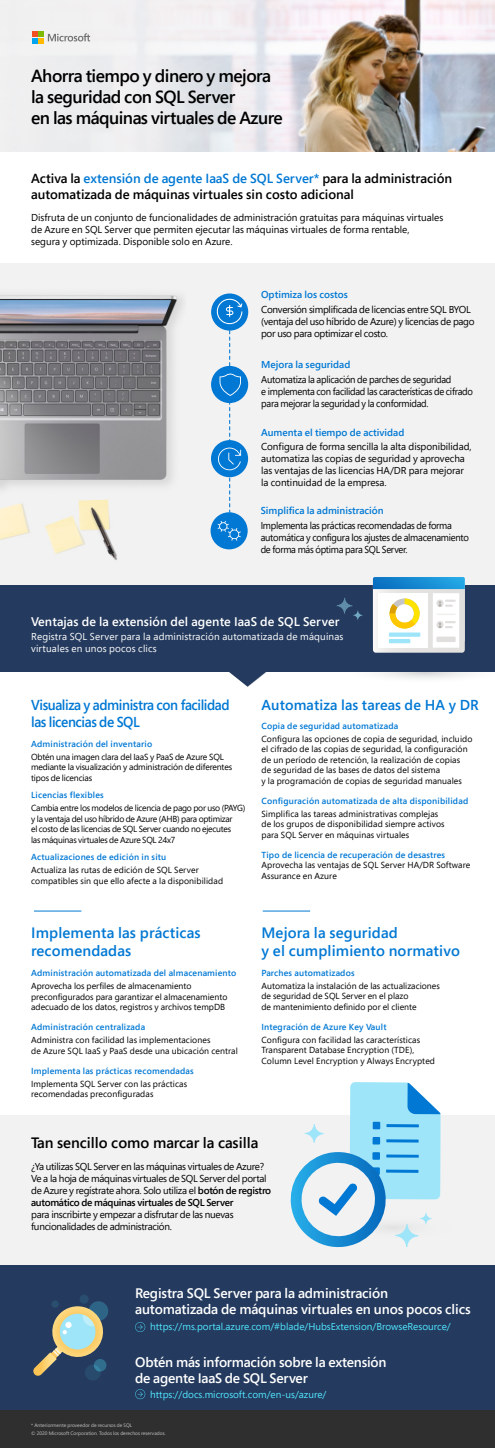
<style>
.page{position:relative;width:495px;height:1448px;background:#fff}
.page>*{position:absolute;margin:0;border:0;box-sizing:border-box;transform-origin:0 0}
.t1{font:600 17.5px/21px "Segoe Pro";letter-spacing:-.03em;color:#000}
.t2{font:600 15px/18px "Segoe Pro";letter-spacing:.01em;color:#0078d4}
.t3{font:600 15px "Segoe Pro";color:#000}
.t4{font:600 14.38px/17.2px "Segoe Pro";letter-spacing:-.03em;color:#0078d4;scale:.95 1}
.t5{font:600 14.38px "Segoe Pro";letter-spacing:.01em;color:#0078d4}
.t6{font:600 13.75px/16.5px "Segoe Pro";letter-spacing:-.01em;color:#fff}
.t7{font:600 13.12px/15.8px "Segoe Pro";color:#000}
.t8{font:600 12.5px "Segoe Pro";letter-spacing:.01em;color:#fff}
.t9{font:10px/12px "Segoe Pro";letter-spacing:-.03em;color:#000}
.t10{font:10px/12px "Segoe Pro";letter-spacing:-.03em;color:#000;scale:.95 1}
.t11{font:10px/12px "Segoe Pro";color:#000}
.t12{font:10px/12px "Segoe Pro";letter-spacing:-.005em;color:#000}
.t13{font:10px "Segoe Pro";color:#50e6ff}
.t14{font:600 10px "Segoe Pro";color:#0078d4}
.t15{font:10px/12px "Segoe Pro";letter-spacing:.015em;color:#fff}
.t16{font:8.75px/10.5px "Segoe Pro";letter-spacing:.01em;color:#000}
.t17{font:600 8.75px "Segoe Pro";letter-spacing:.02em;color:#0078d4}
.t18{font:8.75px/10.5px "Segoe Pro";letter-spacing:-.03em;color:#000}
.t19{font:8.75px/10.5px "Segoe Pro";letter-spacing:-.02em;color:#000}
.t20{font:5px/8.5px "Segoe Pro";color:#c4c4c4}
.s1{color:#0078d4}
.s2{font-weight:600}
</style>
<div class="page">
<img style="left:374px;top:0;width:121px;height:152px">
<svg style="left:0;top:0;width:374px;height:152px"></svg>
<svg style="left:32px;top:31px;width:58px;height:13px"></svg>
<div style="left:0;top:1264px;width:495px;height:172px;background:#243a5e"></div>
<svg style="left:89px;top:1301px;width:19px;height:19px"></svg>
<div style="left:51px;top:1300px;width:8px;height:7px;background:#294e70;border-radius:50%"></div>
<div style="left:80px;top:1294px;width:9px;height:9px;background:#294e70;border-radius:50%"></div>
<div style="left:85px;top:1364px;width:16px;height:16px;background:#284a6d;border-radius:50%"></div>
<svg style="left:33px;top:1306px;width:74px;height:70px"></svg>
<svg style="left:135px;top:1389px;width:10px;height:10px"></svg>
<svg style="left:135px;top:1322px;width:10px;height:10px"></svg>
<div style="left:0;top:1410px;width:495px;height:38px;background:#2f2f2f"></div>
<div style="left:0;top:1115px;width:495px;height:149px;background:#f2f2f2"></div>
<svg style="left:290px;top:1082px;width:151px;height:166px"></svg>
<div style="left:0;top:263px;width:495px;height:322px;background:#f2f2f2"></div>
<div style="left:211px;top:512px;width:37px;height:37px;background:#0078d4;border-radius:50%"></div>
<svg style="left:218px;top:521px;width:23px;height:20px"></svg>
<div style="left:211px;top:293px;width:37px;height:38px;background:#0078d4;border-radius:50%"></div>
<svg style="left:216px;top:297px;width:26px;height:28px"></svg>
<div style="left:211px;top:366px;width:37px;height:37px;background:#0078d4;border-radius:50%"></div>
<div style="left:211px;top:440px;width:37px;height:37px;background:#0078d4;border-radius:50%"></div>
<svg style="left:218px;top:331px;width:23px;height:181px"></svg>
<img style="left:0;top:295px;width:183px;height:265px">
<svg style="left:378px;top:672px;width:93px;height:7px"></svg>
<div style="left:0;top:585px;width:495px;height:87px;background:#243a5e"></div>
<svg style="left:229px;top:672px;width:38px;height:14px"></svg>
<hr style="left:34px;top:911px;width:47px;height:1px;background:#0078d4">
<hr style="left:263px;top:911px;width:47px;height:1px;background:#0078d4">
<svg style="left:373px;top:577px;width:92px;height:76px"></svg>
<div style="left:389px;top:632px;width:31px;height:5px;background:#9ee5fa"></div>
<hr style="left:389px;top:639px;width:21px;height:4px;background:#9ee5fa">
<svg style="left:337px;top:598px;width:25px;height:22px"></svg>
<h1 class="t1" style="left:31px;top:65px;width:253px">Ahorra tiempo y dinero y mejora la seguridad con SQL Server<br>en las máquinas virtuales de Azure</h1>
<h3 class="t7" style="left:31px;top:170px;width:423px">Activa la <span class="s1">extensión de agente IaaS de SQL Server*</span> para la administración automatizada de máquinas virtuales sin costo adicional</h3>
<p class="t11" style="left:31px;top:211px;width:414px">Disfruta de un conjunto de funcionalidades de administración gratuitas para máquinas virtuales de Azure en SQL Server que permiten ejecutar las máquinas virtuales de forma rentable,<br>segura y optimizada. Disponible solo en Azure.</p>
<p class="t14" style="left:261px;top:288px;width:88px">Optimiza los costos</p>
<p class="t9" style="left:261px;top:303px;width:215px">Conversión simplificada de licencias entre SQL BYOL (ventaja del uso híbrido de Azure) y licencias de pago por uso para optimizar el costo.</p>
<p class="t14" style="left:261px;top:358px;width:91px">Mejora la seguridad</p>
<p class="t10" style="left:261px;top:373px;width:224px">Automatiza la aplicación de parches de seguridad<br>e implementa con facilidad las características de cifrado para mejorar la seguridad y la conformidad.</p>
<p class="t14" style="left:261px;top:425px;width:145px">Aumenta el tiempo de actividad</p>
<p class="t12" style="left:261px;top:440px;width:212px">Configura de forma sencilla la alta disponibilidad, automatiza las copias de seguridad y aprovecha las ventajas de las licencias HA/DR para mejorar la continuidad de la empresa.</p>
<p class="t14" style="left:261px;top:504px;width:125px">Simplifica la administración</p>
<p class="t10" style="left:261px;top:519px;width:221px">Implementa las prácticas recomendadas de forma automática y configura los ajustes de almacenamiento de forma más óptima para SQL Server.</p>
<h3 class="t8" style="left:31px;top:612px;width:310px">Ventajas de la extensión del agente IaaS de SQL Server</h3>
<p class="t15" style="left:31px;top:630px;width:314px">Registra SQL Server para la administración automatizada de máquinas virtuales en unos pocos clics</p>
<h3 class="t4" style="left:31px;top:695px;width:211px">Visualiza y administra con facilidad las licencias de SQL</h3>
<p class="t17" style="left:31px;top:738px;width:123px">Administración del inventario</p>
<p class="t19" style="left:31px;top:751px;width:202px">Obtén una imagen clara del IaaS y PaaS de Azure SQL mediante la visualización y administración de diferentes tipos de licencias</p>
<p class="t17" style="left:31px;top:789px;width:74px">Licencias flexibles</p>
<p class="t18" style="left:31px;top:803px;width:216px">Cambia entre los modelos de licencia de pago por uso (PAYG) y la ventaja del uso híbrido de Azure (AHB) para optimizar<br>el costo de las licencias de SQL Server cuando no ejecutes<br>las máquinas virtuales de Azure SQL 24x7</p>
<p class="t17" style="left:31px;top:851px;width:137px">Actualizaciones de edición in situ</p>
<p class="t16" style="left:31px;top:865px;width:193px">Actualiza las rutas de edición de SQL Server compatibles sin que ello afecte a la disponibilidad</p>
<h2 class="t2" style="left:31px;top:923px;width:171px">Implementa las prácticas recomendadas</h2>
<p class="t17" style="left:31px;top:967px;width:207px">Administración automatizada del almacenamiento</p>
<p class="t16" style="left:31px;top:980px;width:198px">Aprovecha los perfiles de almacenamiento preconfigurados para garantizar el almacenamiento adecuado de los datos, registros y archivos tempDB</p>
<p class="t17" style="left:31px;top:1021px;width:115px">Administración centralizada</p>
<p class="t16" style="left:31px;top:1034px;width:208px">Administra con facilidad las implementaciones<br>de Azure SQL IaaS y PaaS desde una ubicación central</p>
<p class="t17" style="left:31px;top:1064px;width:164px">Implementa las prácticas recomendadas</p>
<p class="t16" style="left:31px;top:1078px;width:158px">Implementa SQL Server con las prácticas recomendadas preconfiguradas</p>
<h3 class="t5" style="left:261px;top:694px;width:219px">Automatiza las tareas de HA y DR</h3>
<p class="t17" style="left:261px;top:720px;width:138px">Copia de seguridad automatizada</p>
<p class="t16" style="left:261px;top:733px;width:213px">Configura las opciones de copia de seguridad, incluido el cifrado de las copias de seguridad, la configuración de un período de retención, la realización de copias<br>de seguridad de las bases de datos del sistema<br>y la programación de copias de seguridad manuales</p>
<p class="t17" style="left:261px;top:795px;width:208px">Configuración automatizada de alta disponibilidad</p>
<p class="t16" style="left:261px;top:808px;width:185px">Simplifica las tareas administrativas complejas de los grupos de disponibilidad siempre activos para SQL Server en máquinas virtuales</p>
<p class="t17" style="left:261px;top:849px;width:185px">Tipo de licencia de recuperación de desastres</p>
<p class="t16" style="left:261px;top:860px;width:210px">Aprovecha las ventajas de SQL Server HA/DR Software<br>Assurance en Azure</p>
<h2 class="t2" style="left:261px;top:923px;width:200px">Mejora la seguridad<br>y el cumplimiento normativo</h2>
<p class="t17" style="left:261px;top:967px;width:95px">Parches automatizados</p>
<p class="t16" style="left:261px;top:980px;width:180px">Automatiza la instalación de las actualizaciones de seguridad de SQL Server en el plazo<br>de mantenimiento definido por el cliente</p>
<p class="t17" style="left:261px;top:1021px;width:127px">Integración de Azure Key Vault</p>
<p class="t16" style="left:261px;top:1034px;width:175px">Configura con facilidad las características<br>Transparent Database Encryption (TDE),<br>Column Level Encryption y Always Encrypted</p>
<h2 class="t3" style="left:31px;top:1132px;width:229px">Tan sencillo como marcar la casilla</h2>
<p class="t9" style="left:31px;top:1159px;width:242px">¿Ya utilizas SQL Server en las máquinas virtuales de Azure?<br>Ve a la hoja de máquinas virtuales de SQL Server del portal de Azure y regístrate ahora. Solo utiliza el <span class="s2">botón de registro automático de máquinas virtuales de SQL Server</span></p>
<p class="t9" style="left:31px;top:1207px;width:204px">para inscribirte y empezar a disfrutar de las nuevas funcionalidades de administración.</p>
<h3 class="t6" style="left:135px;top:1284px;width:337px">Registra SQL Server para la administración automatizada de máquinas virtuales en unos pocos clics</h3>
<p class="t13" style="left:150px;top:1320px;width:302px">https://ms.portal.azure.com/#blade/HubsExtension/BrowseResource/</p>
<h3 class="t6" style="left:135px;top:1353px;width:253px">Obtén más información sobre la extensión de agente IaaS de SQL Server</h3>
<p class="t13" style="left:150px;top:1387px;width:178px">https://docs.microsoft.com/en-us/azure/</p>
<p class="t20" style="left:31px;top:1420px;width:136px">* Anteriormente proveedor de recursos de SQL<br>© 2020 Microsoft Corporation. Todos los derechos reservados.</p>
</div>
